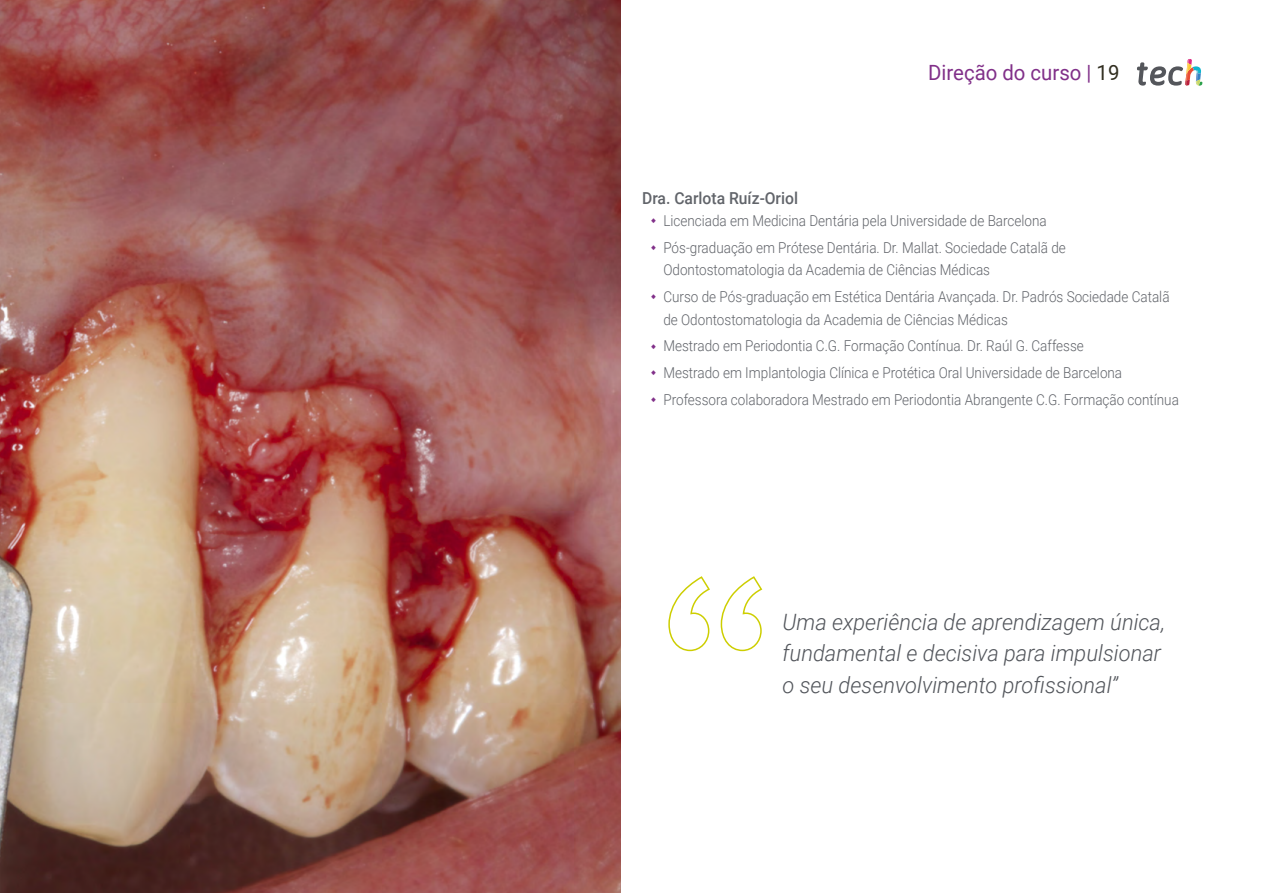
<style>
.page{position:relative;width:1263px;height:893px;background:#fff}
.page>*{position:absolute;margin:0;border:0;box-sizing:border-box;transform-origin:0 0}
.t1{font:italic 300 22.5px/31.5px "Roboto";color:#52555b}
.t2{font:21px "Roboto";color:#813089}
.t3{font:500 16.5px "Roboto";color:#61646a;scale:.95 1}
.t4{font:300 15px/26.7px "Roboto";color:#61646a;scale:.9 1}
.s1{color:#312e20}
</style>
<div class="page">
<img style="left:0;top:0;width:621px;height:893px">
<svg style="left:1137px;top:59px;width:65px;height:27px"></svg>
<svg style="left:668px;top:576px;width:95px;height:76px"></svg>
<h2 class="t2" style="left:928px;top:57px;width:193px">Direção do curso | <span class="s1">19</span></h2>
<p class="t3" style="left:642px;top:186px;width:166px">Dra. Carlota Ruíz-Oriol</p>
<p class="t4" style="left:663px;top:207px;width:449px">Licenciada em Medicina Dentária pela Universidade de Barcelona<br>Pós-graduação em Prótese Dentária. Dr. Mallat. Sociedade Catalã de</p>
<p class="t4" style="left:663px;top:256px;width:564px">Odontostomatologia da Academia de Ciências Médicas<br>Curso de Pós-graduação em Estética Dentária Avançada. Dr. Padrós Sociedade Catalã</p>
<p class="t4" style="left:663px;top:305px;width:574px">de Odontostomatologia da Academia de Ciências Médicas<br>Mestrado em Periodontia C.G. Formação Contínua. Dr. Raúl G. Caffesse<br>Mestrado em Implantologia Clínica e Protética Oral Universidade de Barcelona Professora colaboradora Mestrado em Periodontia Abrangente C.G. Formação contínua</p>
<h1 class="t1" style="left:782px;top:605px;width:384px">Uma experiência de aprendizagem única, fundamental e decisiva para impulsionar o seu desenvolvimento profissional”</h1>
</div>
